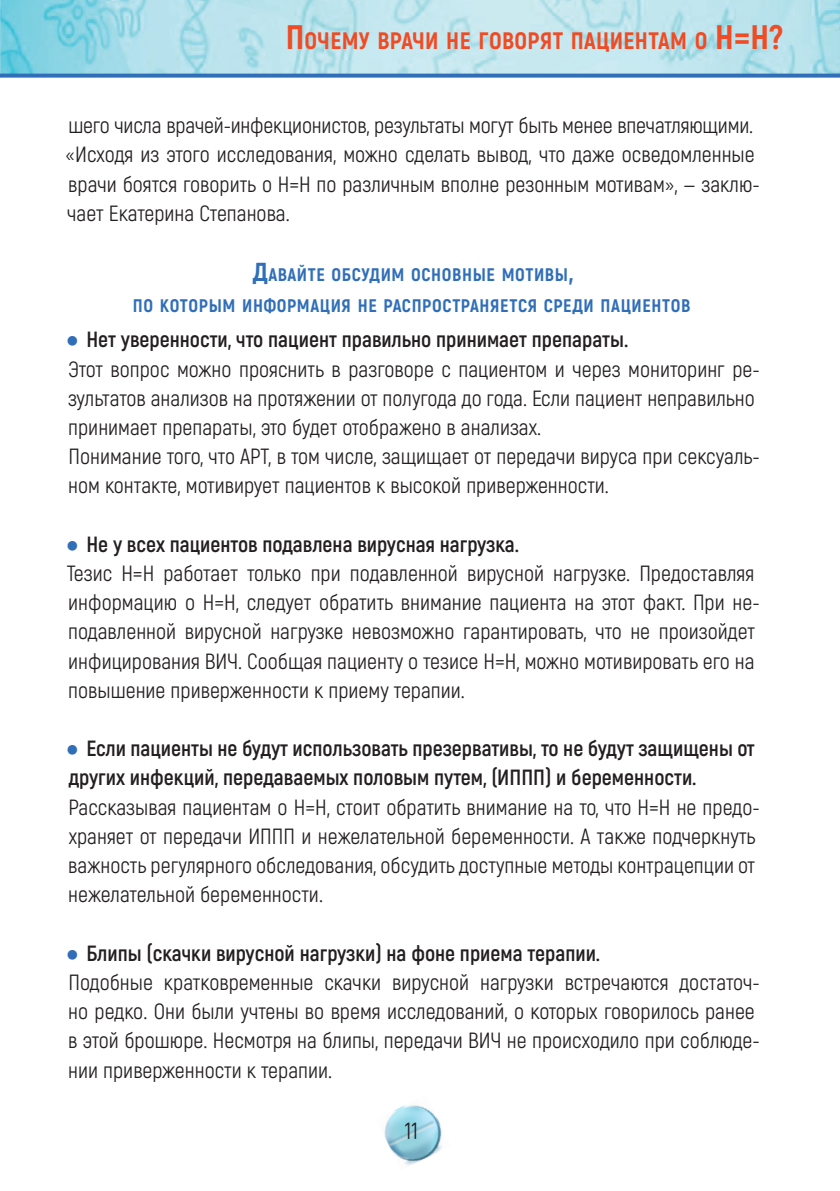
<style>
.page{position:relative;width:840px;height:1191px;background:#fff}
.page>*{position:absolute;margin:0;border:0;box-sizing:border-box;transform-origin:0 0}
.колонтитулы{font:800 23.8px "Akrobat";letter-spacing:.015em;color:#f04b24}
.t1{font:23.4px "Akrobat";color:#231f20}
.осн_текст{font:22px/29.2px "Akrobat";color:#231f20}
.осн_текст-2{font:700 22px/29.2px "Akrobat";color:#231f20}
.заголовок_1{font:800 18.2px/31.2px "Akrobat";letter-spacing:.035em;color:#306eb8;text-align:center}
.s1{font-size:34px}
.s2{font-size:26px}
.s3{font-family:"Georgia";color:#306eb8}
</style>
<div class="page">
<img style="left:0;top:0;width:839px;height:74px">
<svg style="left:0;top:74px;width:839px;height:4px;background:#437bbe"></svg>
<img style="left:384px;top:1105px;width:58px;height:60px">
<p class="колонтитулы" style="left:285px;top:26px;width:498px"><span class="s1">П</span>очему врачи не говорят пациентам о <span class="s1">Н=Н?</span></p>
<p class="осн_текст" style="left:68px;top:111px;width:686px">шего числа врачей-инфекционистов, результаты могут быть менее впечатляющими.</p>
<p class="осн_текст" style="left:66px;top:140px;width:695px">«Исходя из этого исследования, можно сделать вывод, что даже осведомленные врачи боятся говорить о Н=Н по различным вполне резонным мотивам», — заклю&shy;чает Екатерина Степанова.</p>
<p class="заголовок_1" style="left:133px;top:259px;width:558px"><span class="s2">Д</span>авайте обсудим основные мотивы<span class="s2">,<br></span>по которым информация не распространяется среди пациентов</p>
<p class="осн_текст-2" style="left:66px;top:325px;width:563px"><span class="s3">●</span> Нет уверенности, что пациент правильно принимает препараты.</p>
<p class="осн_текст" style="left:68px;top:354px;width:692px">Этот вопрос можно прояснить в разговоре с пациентом и через мониторинг ре&shy;зультатов анализов на протяжении от полугода до года. Если пациент неправильно принимает препараты, это будет отображено в анализах.</p>
<p class="осн_текст" style="left:68px;top:442px;width:692px">Понимание того, что АРТ, в том числе, защищает от передачи вируса при сексуаль&shy;ном контакте, мотивирует пациентов к высокой приверженности.</p>
<p class="осн_текст-2" style="left:66px;top:529px;width:454px"><span class="s3">●</span> Не у всех пациентов подавлена вирусная нагрузка.</p>
<p class="осн_текст" style="left:67px;top:559px;width:694px">Тезис Н=Н работает только при подавленной вирусной нагрузке. Предоставляя информацию о Н=Н, следует обратить внимание пациента на этот факт. При не&shy;подавленной вирусной нагрузке невозможно гарантировать, что не произойдет инфицирования ВИЧ. Сообщая пациенту о тезисе Н=Н, можно мотивировать его на повышение приверженности к приему терапии.</p>
<p class="осн_текст-2" style="left:66px;top:734px;width:690px"><span class="s3">●</span> Если пациенты не будут использовать презервативы, то не будут защищены от других инфекций, передаваемых половым путем, (ИППП) и беременности.</p>
<p class="осн_текст" style="left:68px;top:792px;width:692px">Рассказывая пациентам о Н=Н, стоит обратить внимание на то, что Н=Н не предо&shy;храняет от передачи ИППП и нежелательной беременности. А также подчеркнуть важность регулярного обследования, обсудить доступные методы контрацепции от нежелательной беременности.</p>
<p class="осн_текст-2" style="left:66px;top:938px;width:535px"><span class="s3">●</span> Блипы (скачки вирусной нагрузки) на фоне приема терапии.</p>
<p class="осн_текст" style="left:68px;top:967px;width:692px">Подобные кратковременные скачки вирусной нагрузки встречаются достаточ&shy;но редко. Они были учтены во время исследований, о которых говорилось ранее в этой брошюре. Несмотря на блипы, передачи ВИЧ не происходило при соблюде&shy;нии приверженности к терапии.</p>
<p class="t1" style="left:405px;top:1116px;width:14px">11</p>
</div>
